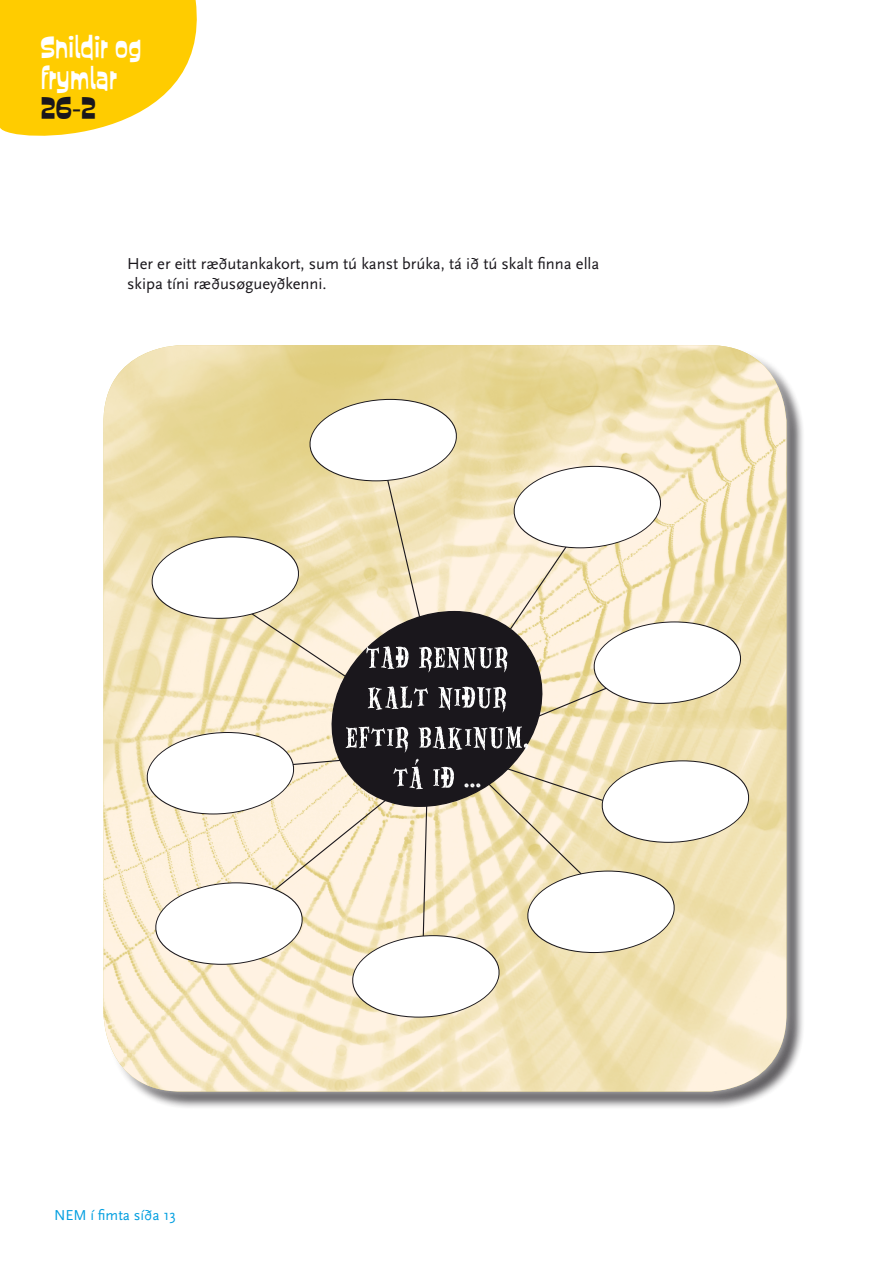
<style>
.page{position:relative;width:893px;height:1263px;background:#fff}
.page>*{position:absolute;margin:0;border:0;box-sizing:border-box;transform-origin:0 0}
.t1{font:34.5px "Custard";color:#fff}
.t2{font:34.5px "Custard";color:#1a171c}
.t3{font:16.5px/19.8px "Scala Sans OT";color:#1a171c}
.t4{font:15px "Scala Sans OT";color:#009ee0}
</style>
<div class="page">
<svg style="left:0;top:0;width:197px;height:136px;background:#ffd323"></svg>
<div style="left:106px;top:347px;width:699px;height:763px;background:#1a171c;opacity:.75"></div>
<div style="left:94px;top:335px;width:702px;height:766px;background:#fff;opacity:.75"></div>
<img style="left:103px;top:345px;width:683px;height:746px">
<svg style="left:140px;top:399px;width:616px;height:619px"></svg>
<p class="t1" style="left:40px;top:28px;width:103px">Snildir og</p>
<p class="t1" style="left:40px;top:59px;width:78px">frymlar</p>
<p class="t2" style="left:40px;top:89px;width:57px">26-2</p>
<p class="t3" style="left:127px;top:254px;width:474px">Her er eitt ræðutankakort, sum tú kanst brúka, tá ið tú skalt finna ella skipa tíni ræðusøgueyðkenni.</p>
<p class="t4" style="left:54px;top:1207px;width:123px">NEM í fimta síða 13</p>
</div>
